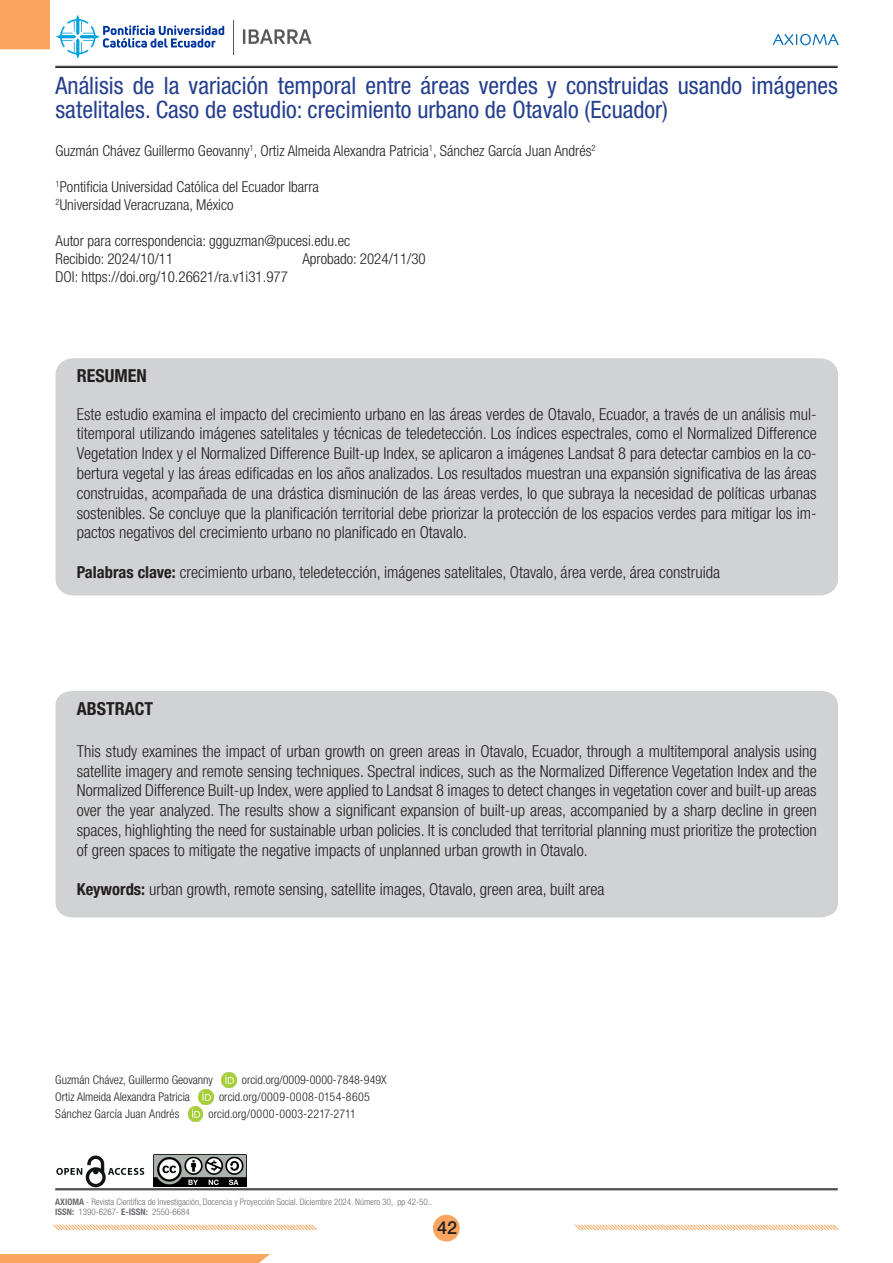
<style>
.page{position:relative;width:893px;height:1263px;background:#fff}
.page>*{position:absolute;margin:0;border:0;box-sizing:border-box;transform-origin:0 0}
.TITULOS{font:condensed 24px/24px "Helvetica Neue LT Std";color:#253f8e}
.RESUMEN_CONTENIDO{font:700 condensed 18px "Helvetica Neue LT Std";color:#231f20}
.numero_pag{font:500 18px "Helvetica Neue LT Std";color:#231f20}
.RESUMEN_CONTENIDO-2{font:300 condensed 16.5px/19.8px "Helvetica Neue LT Std";color:#231f20;text-align:justify}
.AUTOR_PRIMERA_PAG{font:300 condensed 15px "Helvetica Neue LT Std";color:#231f20}
.CONTENIDO{font:300 condensed 12px "Helvetica Neue LT Std";color:#231f20}
.CONTENIDO-2{font:300 condensed 12px "Helvetica Neue LT Std";letter-spacing:.025em;color:#231f20}
.t1{font:300 condensed 9px "Helvetica Neue LT Std";color:#6c6d70}
.s1{font-weight:700}
</style>
<div class="page">
<div style="left:433px;top:1215px;width:26px;height:26px;background:#f9a55f;border-radius:50%"></div>
<div style="left:433px;top:1215px;width:27px;height:26px;border:1px solid #f9a55f;border-radius:50%"></div>
<svg style="left:0;top:1254px;width:270px;height:9px;background:#f9a763"></svg>
<div style="left:0;top:0;width:49px;height:49px;background:#f9a55f"></div>
<svg style="left:53px;top:1224px;width:786px;height:7px"></svg>
<hr style="left:55px;top:66px;width:783px;height:1px;background:#231f20">
<hr style="left:55px;top:67px;width:783px;height:1px;background:#231f20">
<hr style="left:55px;top:1188px;width:783px;height:1px;background:#231f20">
<hr style="left:55px;top:1189px;width:783px;height:1px;background:#231f20">
<div style="left:56px;top:358px;width:782px;height:237px;background:#d1d2d4"></div>
<div style="left:56px;top:691px;width:782px;height:226px;background:#d1d2d4"></div>
<img style="left:222px;top:1072px;width:14px;height:15px">
<img style="left:199px;top:1089px;width:14px;height:15px">
<img style="left:188px;top:1106px;width:15px;height:15px">
<svg style="left:56px;top:1155px;width:88px;height:33px"></svg>
<img style="left:154px;top:1154px;width:93px;height:32px">
<svg style="left:773px;top:34px;width:66px;height:11px"></svg>
<svg style="left:243px;top:29px;width:68px;height:15px"></svg>
<svg style="left:56px;top:15px;width:168px;height:44px"></svg>
<hr style="left:233px;top:20px;width:1px;height:35px;background:#57585a">
<p class="TITULOS" style="left:56px;top:73px;width:784px">Análisis de la variación temporal entre áreas verdes y construidas usando imágenes satelitales. Caso de estudio: crecimiento urbano de Otavalo (Ecuador)</p>
<p class="AUTOR_PRIMERA_PAG" style="left:56px;top:142px;width:542px">Guzmán Chávez Guillermo Geovanny<sup>1</sup>, Ortiz Almeida Alexandra Patricia<sup>1</sup>, Sánchez García Juan Andrés<sup>2</sup></p>
<p class="AUTOR_PRIMERA_PAG" style="left:56px;top:178px;width:265px"><sup>1</sup>Pontificia Universidad Católica del Ecuador Ibarra</p>
<p class="AUTOR_PRIMERA_PAG" style="left:56px;top:196px;width:179px"><sup>2</sup>Universidad Veracruzana, México</p>
<p class="AUTOR_PRIMERA_PAG" style="left:56px;top:232px;width:296px">Autor para correspondencia: ggguzman@pucesi.edu.ec</p>
<p class="AUTOR_PRIMERA_PAG" style="left:56px;top:250px;width:119px">Recibido: 2024/10/11</p>
<p class="AUTOR_PRIMERA_PAG" style="left:302px;top:250px;width:125px">Aprobado: 2024/11/30</p>
<p class="AUTOR_PRIMERA_PAG" style="left:56px;top:268px;width:234px">DOI: https://doi.org/10.26621/ra.v1i31.977</p>
<p class="RESUMEN_CONTENIDO" style="left:77px;top:364px;width:72px">RESUMEN</p>
<p class="RESUMEN_CONTENIDO-2" style="left:77px;top:404px;width:741px">Este estudio examina el impacto del crecimiento urbano en las áreas verdes de Otavalo, Ecuador, a través de un análisis mul&shy;titemporal utilizando imágenes satelitales y técnicas de teledetección. Los índices espectrales, como el Normalized Difference Vegetation Index y el Normalized Difference Built-up Index, se aplicaron a imágenes Landsat 8 para detectar cambios en la co&shy;bertura vegetal y las áreas edificadas en los años analizados. Los resultados muestran una expansión significativa de las áreas construidas, acompañada de una drástica disminución de las áreas verdes, lo que subraya la necesidad de políticas urbanas sostenibles. Se concluye que la planificación territorial debe priorizar la protección de los espacios verdes para mitigar los im&shy;pactos negativos del crecimiento urbano no planificado en Otavalo.</p>
<p class="RESUMEN_CONTENIDO-2" style="left:77px;top:562px;width:645px"><span class="s1">Palabras clave:</span> crecimiento urbano, teledetección, imágenes satelitales, Otavalo, área verde, área construida</p>
<p class="RESUMEN_CONTENIDO" style="left:77px;top:698px;width:78px">ABSTRACT</p>
<p class="RESUMEN_CONTENIDO-2" style="left:77px;top:741px;width:741px">This study examines the impact of urban growth on green areas in Otavalo, Ecuador, through a multitemporal analysis using satellite imagery and remote sensing techniques. Spectral indices, such as the Normalized Difference Vegetation Index and the Normalized Difference Built-up Index, were applied to Landsat 8 images to detect changes in vegetation cover and built-up areas over the year analyzed. The results show a significant expansion of built-up areas, accompanied by a sharp decline in green spaces, highlighting the need for sustainable urban policies. It is concluded that territorial planning must prioritize the protection of green spaces to mitigate the negative impacts of unplanned urban growth in Otavalo.</p>
<p class="RESUMEN_CONTENIDO-2" style="left:77px;top:879px;width:529px"><span class="s1">Keywords:</span> urban growth, remote sensing, satellite images, Otavalo, green area, built area</p>
<p class="CONTENIDO" style="left:55px;top:1073px;width:159px">Guzmán Chávez, Guillermo Geovanny</p>
<p class="CONTENIDO" style="left:242px;top:1073px;width:146px">orcid.org/0009-0000-7848-949X</p>
<p class="CONTENIDO" style="left:55px;top:1090px;width:136px">Ortiz Almeida Alexandra Patricia</p>
<p class="CONTENIDO-2" style="left:219px;top:1090px;width:152px">orcid.org/0009-0008-0154-8605</p>
<p class="CONTENIDO" style="left:55px;top:1107px;width:126px">Sánchez García Juan Andrés</p>
<p class="CONTENIDO" style="left:208px;top:1107px;width:149px">orcid.org/0000-0003-2217-2711</p>
<p class="t1" style="left:55px;top:1196px;width:378px"><span class="s1">AXIOMA</span> - Revista Científica de Investigación, Docencia y Proyección Social. Diciembre 2024. Número 30, pp 42-50..</p>
<p class="t1" style="left:55px;top:1207px;width:136px"><span class="s1">ISSN:</span> 1390-6267- <span class="s1">E-ISSN:</span> 2550-6684</p>
<p class="numero_pag" style="left:437px;top:1217px;width:22px">42</p>
</div>
